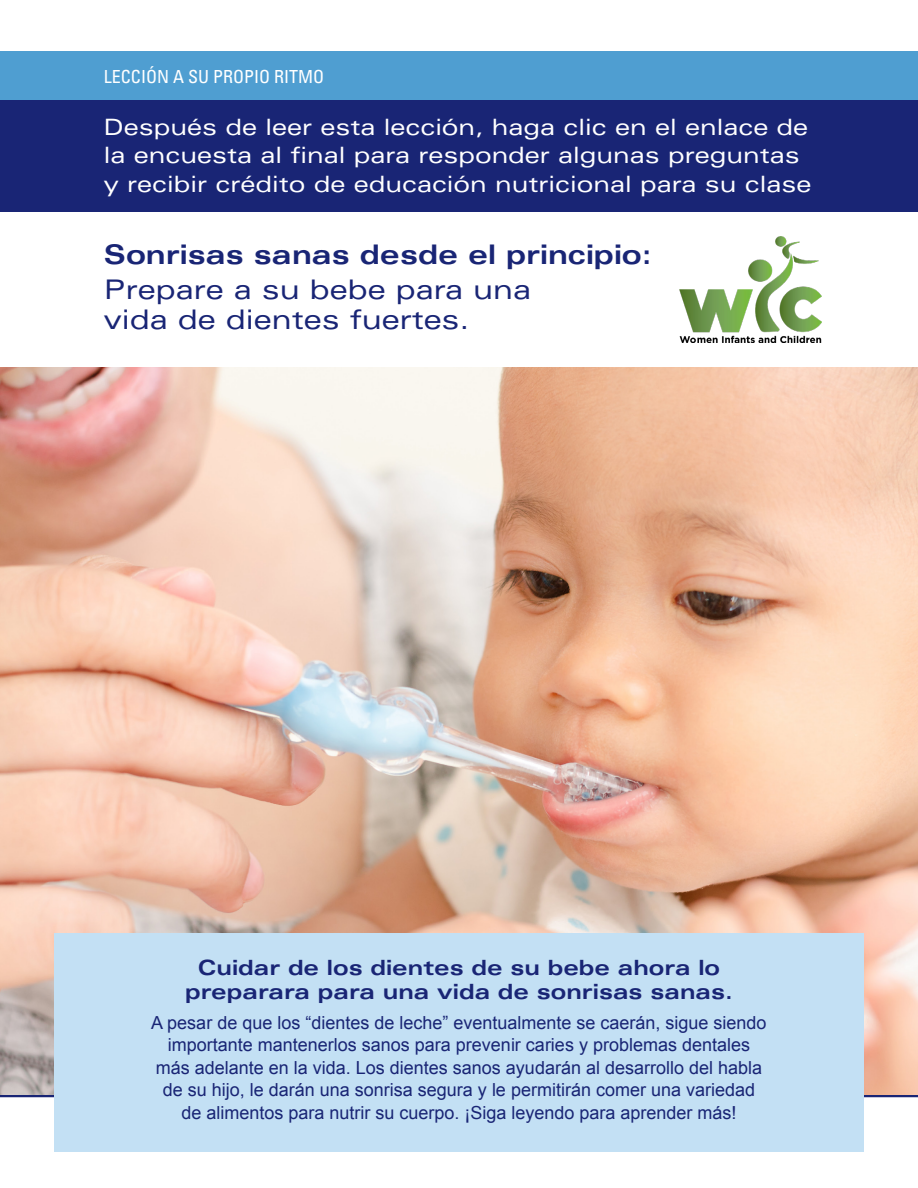
<style>
.page{position:relative;width:918px;height:1188px;background:#fff}
.page>*{position:absolute;margin:0;border:0;box-sizing:border-box;transform-origin:0 0}
.t1{font:expanded 27px/30px "Univers LT Std";color:#192575}
.t2{font:700 expanded 27px "Univers LT Std";color:#192575}
.Link_FrontPage{font:expanded 22.5px/28.5px "Univers LT Std";color:#fff}
.t3{font:700 expanded 21px/24px "Univers LT Std";color:#192575;text-align:center}
.t4{font:18px/22.5px "Arial";color:#192575;text-align:center}
.Pagination{font:condensed 18px "Univers LT Std";color:#fff}
</style>
<div class="page">
<hr style="left:0;top:1094px;width:918px;height:3px;background:#192575">
<div style="left:0;top:51px;width:918px;height:49px;background:#4f9ed1"></div>
<img style="left:0;top:367px;width:918px;height:727px">
<div style="left:54px;top:933px;width:810px;height:218px;background:#c3e0f4"></div>
<div style="left:0;top:100px;width:918px;height:112px;background:#192575"></div>
<img style="left:680px;top:236px;width:141px;height:107px">
<p class="Pagination" style="left:104px;top:65px;width:222px">LECCIÓN A SU PROPIO RITMO</p>
<p class="Link_FrontPage" style="left:104px;top:112px;width:709px">Después de leer esta lección, haga clic en el enlace de la encuesta al final para responder algunas preguntas y recibir crédito de educación nutricional para su clase</p>
<p class="t2" style="left:104px;top:240px;width:549px">Sonrisas sanas desde el principio:</p>
<p class="t1" style="left:104px;top:274px;width:429px">Prepare a su bebe para una vida de dientes fuertes.</p>
<h2 class="t3" style="left:185px;top:956px;width:549px">Cuidar de los dientes de su bebe ahora lo preparara para una vida de sonrisas sanas.</h2>
<h2 class="t4" style="left:151px;top:1011px;width:617px">A pesar de que los “dientes de leche” eventualmente se caerán, sigue siendo importante mantenerlos sanos para prevenir caries y problemas dentales más adelante en la vida. Los dientes sanos ayudarán al desarrollo del habla de su hijo, le darán una sonrisa segura y le permitirán comer una variedad de alimentos para nutrir su cuerpo. ¡Siga leyendo para aprender más!</h2>
</div>
